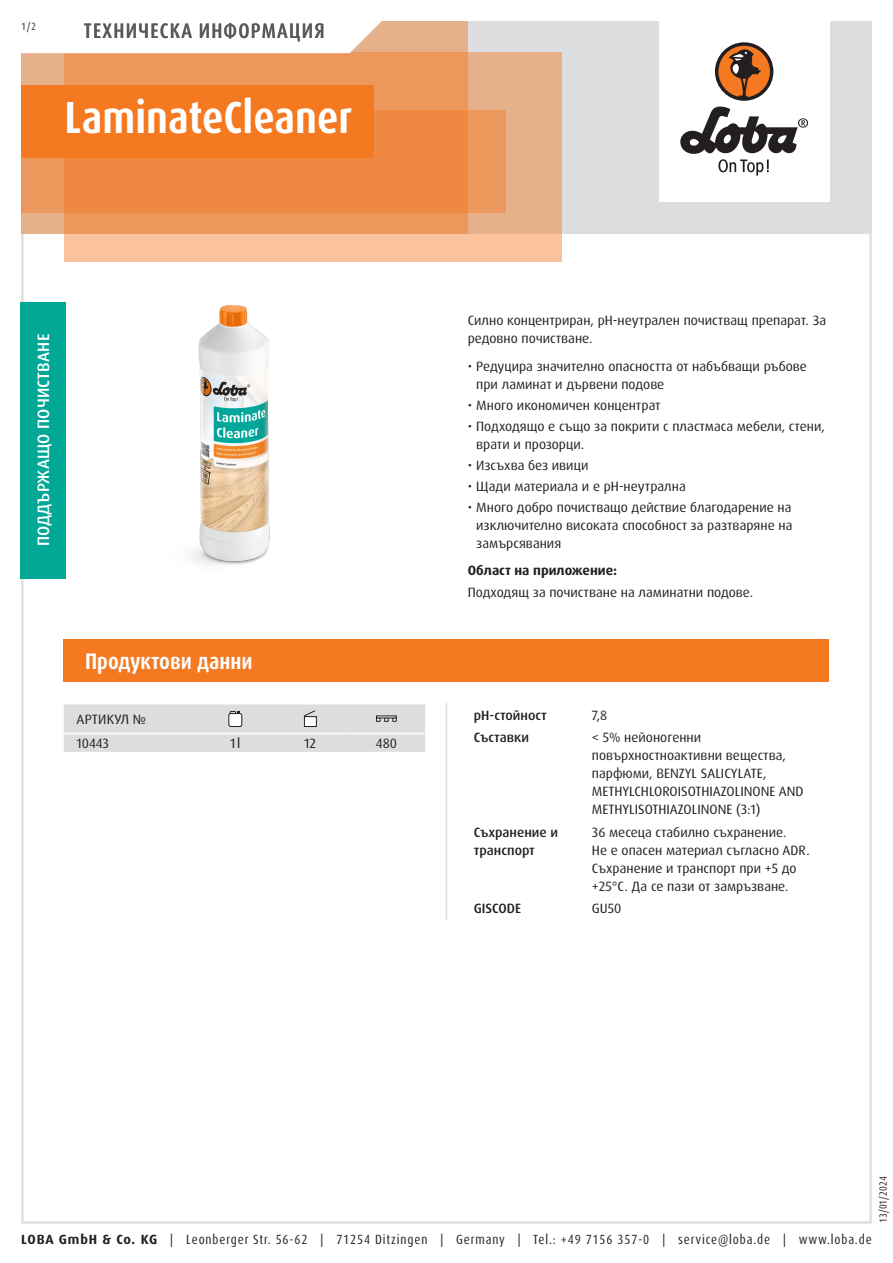
<style>
.page{position:relative;width:893px;height:1263px;background:#fff}
.page>*{position:absolute;margin:0;border:0;box-sizing:border-box;transform-origin:0 0}
.Produktname_weiss{font:700 condensed 45px "Dax Pro";color:#fff}
.Abschnitt{font:700 condensed 22.5px "Dax Pro";color:#fff}
.TI{font:500 condensed 21px "Dax Pro";letter-spacing:.06em;color:#57585a}
.Produktart_Reinigung-Pflege{font:500 16.5px "Dax Pro";letter-spacing:.01em;color:#fff}
.Text_ohne_Silbentrennung{font:13.5px/18px "Dax Pro";color:#231f20}
.Text{font:13.5px/18px "Dax Pro";color:#231f20}
.Text_Medium{font:500 13.5px/18px "Dax Pro";color:#231f20}
.Text_Bold{font:700 13.5px "Dax Pro";color:#231f20}
.Text_Großbuchstaben{font:13.5px "Dax Pro";letter-spacing:.01em;color:#231f20}
.Text_zentriert{font:13.5px "Dax Pro";color:#231f20}
.t1{font:condensed 13.35px "Dax Pro";letter-spacing:.065em;color:#231f20}
.t2{font:condensed 10.5px "Dax Pro";color:#231f20}
.t3{font:500 condensed 10.5px "Dax Pro";color:#57585a}
.s1{font-weight:700;font-stretch:normal}
</style>
<div class="page">
<hr style="left:446px;top:703px;width:1px;height:216px;background:#dcdddf">
<svg style="left:64px;top:704px;width:361px;height:48px;background:#dbdcde"></svg>
<div style="left:64px;top:639px;width:765px;height:43px;background:#f47921"></div>
<img style="left:191px;top:305px;width:79px;height:260px">
<div style="left:20px;top:302px;width:46px;height:276px;background:#00a895"></div>
<div style="left:21px;top:21px;width:851px;height:213px;background:#dcdddf"></div>
<div style="left:659px;top:0;width:170px;height:202px;background:#fff"></div>
<svg style="left:680px;top:106px;width:128px;height:70px"></svg>
<div style="left:715px;top:42px;width:58px;height:59px;background:#231f20;border-radius:50%"></div>
<svg style="left:718px;top:45px;width:52px;height:52px"></svg>
<div style="left:64px;top:52px;width:497px;height:209px;background:linear-gradient(to right,#fec79f,#efb992)"></div>
<div style="left:21px;top:111px;width:485px;height:102px;background:#ec975b"></div>
<svg style="left:21px;top:21px;width:447px;height:213px;background:#ed9150"></svg>
<svg style="left:21px;top:21px;width:411px;height:34px;background:#faede4"></svg>
<div style="left:21px;top:85px;width:353px;height:72px;background:#f47921"></div>
<p class="t3" style="left:21px;top:19px;width:16px">1/2</p>
<p class="TI" style="left:84px;top:17px;width:242px">ТЕХНИЧЕСКА ИНФОРМАЦИЯ</p>
<p class="Produktname_weiss" style="left:65px;top:89px;width:289px">LaminateCleaner</p>
<p class="Produktart_Reinigung-Pflege" style="left:33px;top:546px;width:214px;rotate:-90deg">ПОДДЪРЖАЩО ПОЧИСТВАНЕ</p>
<p class="Abschnitt" style="left:85px;top:647px;width:169px">Продуктови данни</p>
<p class="Text_Großbuchstaben" style="left:77px;top:710px;width:71px">АРТИКУЛ №</p>
<p class="Text" style="left:77px;top:735px;width:34px">10443</p>
<p class="Text_zentriert" style="left:230px;top:735px;width:12px">1l</p>
<p class="Text_zentriert" style="left:304px;top:735px;width:13px">12</p>
<p class="Text_zentriert" style="left:376px;top:735px;width:22px">480</p>
<p class="Text" style="left:468px;top:312px;width:360px">Силно концентриран, pH-неутрален почистващ препарат. За редовно почистване.</p>
<p class="Text_ohne_Silbentrennung" style="left:476px;top:357px;width:332px;text-indent:-9px">• Редуцира значително опасността от набъбващи ръбове при ламинат и дървени подове</p>
<p class="Text_ohne_Silbentrennung" style="left:468px;top:396px;width:194px">• Много икономичен концентрат</p>
<p class="Text_ohne_Silbentrennung" style="left:476px;top:417px;width:350px;text-indent:-9px">• Подходящо е също за покрити с пластмаса мебели, стени, врати и прозорци.</p>
<p class="Text_ohne_Silbentrennung" style="left:468px;top:456px;width:122px">• Изсъхва без ивици</p>
<p class="Text_ohne_Silbentrennung" style="left:468px;top:477px;width:219px">• Щади материала и е pH-неутрална</p>
<p class="Text_ohne_Silbentrennung" style="left:476px;top:498px;width:318px;text-align:justify;text-indent:-9px">• Много добро почистващо действие благодарение на изключително високата способност за разтваряне на замърсявания</p>
<p class="Text_Bold" style="left:468px;top:562px;width:151px">Област на приложение:</p>
<p class="Text" style="left:468px;top:583px;width:287px">Подходящ за почистване на ламинатни подове.</p>
<p class="Text_Medium" style="left:474px;top:706px;width:75px">pH-стойност</p>
<p class="Text_ohne_Silbentrennung" style="left:592px;top:706px;width:17px">7,8</p>
<p class="Text_Medium" style="left:474px;top:728px;width:57px">Съставки</p>
<p class="Text_ohne_Silbentrennung" style="left:592px;top:728px;width:213px">&lt; 5% нейоногенни повърхностноактивни вещества, парфюми, BENZYL SALICYLATE,<br>METHYLCHLOROISOTHIAZOLINONE AND<br>METHYLISOTHIAZOLINONE (3:1)</p>
<p class="Text_Medium" style="left:474px;top:823px;width:86px">Съхранение и транспорт</p>
<p class="Text_ohne_Silbentrennung" style="left:592px;top:823px;width:196px">36 месеца стабилно съхранение.</p>
<p class="Text_ohne_Silbentrennung" style="left:592px;top:841px;width:219px">Не е опасен материал съгласно ADR.</p>
<p class="Text_ohne_Silbentrennung" style="left:592px;top:859px;width:206px">Съхранение и транспорт при +5 до +25°C. Да се пази от замръзване.</p>
<p class="Text_Medium" style="left:474px;top:900px;width:49px">GISCODE</p>
<p class="Text_ohne_Silbentrennung" style="left:592px;top:900px;width:31px">GU50</p>
<p class="t2" style="left:876px;top:1222px;width:48px;rotate:-90deg">13/01/2024</p>
<p class="t1" style="left:21px;top:1230px;width:852px"><span class="s1">LOBA GmbH &amp; Co. KG</span> | Leonberger Str. 56-62 | 71254 Ditzingen | Germany | Tel.: +49 7156 357-0 | service@loba.de | www.loba.de</p>
</div>
